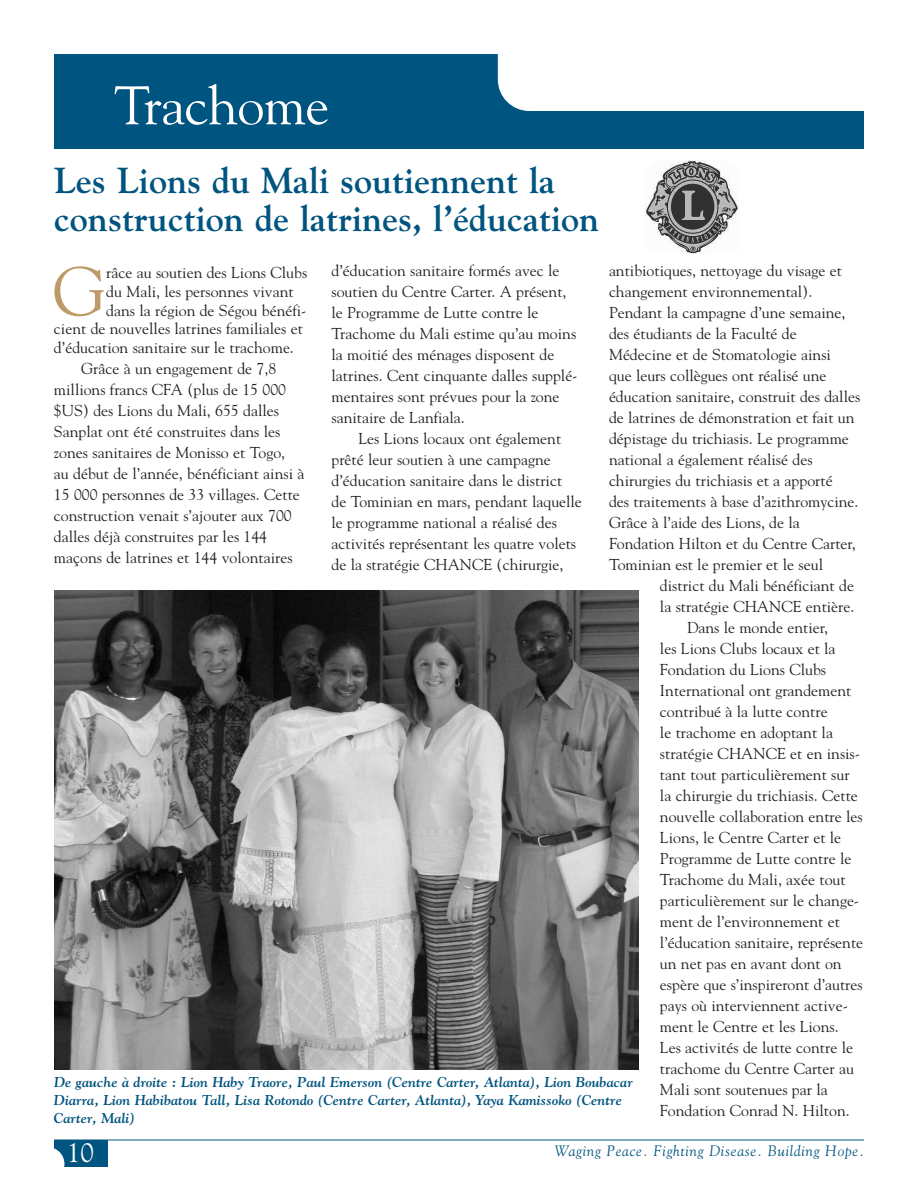
<style>
.page{position:relative;width:918px;height:1188px;background:#fff}
.page>*{position:absolute;margin:0;border:0;box-sizing:border-box;transform-origin:0 0}
.t1{font:69px "Goudy";color:#bc9b69}
.t2{font:54px "Goudy";letter-spacing:-.01em;color:#fff}
.t3{font:36px/37.5px "Goudy Bold Os F";color:#005480}
.t4{font:27px "Goudy";color:#fff}
.t5{font:15.75px/21px "Goudy";color:#231f20}
.t6{font:15px "Goudy Italic Os F";letter-spacing:.05em;color:#005480}
.t7{font:14.25px/18px "Goudy Bold Italic Os F";color:#005480}
</style>
<div class="page">
<div style="left:54px;top:54px;width:810px;height:94px;background:#005480"></div>
<div style="left:498px;top:54px;width:366px;height:57px;background:#fff"></div>
<div style="left:54px;top:1140px;width:54px;height:27px;background:#005480"></div>
<div style="left:11px;top:1147px;width:53px;height:34px;background:#fff;border-radius:17px"></div>
<hr style="left:54px;top:1140px;width:810px;height:1px;background:#005480">
<img style="left:646px;top:161px;width:93px;height:92px">
<img style="left:54px;top:591px;width:585px;height:478px">
<h2 class="t2" style="left:114px;top:74px;width:217px">Trachome</h2>
<h3 class="t3" style="left:54px;top:165px;width:547px">Les Lions du Mali soutiennent la construction de latrines, l’éducation</h3>
<p class="t5" style="left:332px;top:260px;width:248px">d’éducation sanitaire formés avec le soutien du Centre Carter. A présent, le Programme de Lutte contre le Trachome du Mali estime qu’au moins la moitié des ménages disposent de latrines. Cent cinquante dalles supplé&shy;mentaires sont prévues pour la zone sanitaire de Lanfiala.</p>
<p class="t5" style="left:332px;top:428px;width:252px;text-indent:27px">Les Lions locaux ont également prêté leur soutien à une campagne d’éducation sanitaire dans le district<br>de Tominian en mars, pendant laquelle le programme national a réalisé des activités représentant les quatre volets de la stratégie CHANCE (chirurgie,</p>
<p class="t5" style="left:609px;top:260px;width:253px">antibiotiques, nettoyage du visage et changement environnemental).<br>Pendant la campagne d’une semaine, des étudiants de la Faculté de Médecine et de Stomatologie ainsi<br>que leurs collègues ont réalisé une éducation sanitaire, construit des dalles de latrines de démonstration et fait un dépistage du trichiasis. Le programme national a également réalisé des chirurgies du trichiasis et a apporté<br>des traitements à base d’azithromycine.<br>Grâce à l’aide des Lions, de la Fondation Hilton et du Centre Carter, Tominian est le premier et le seul</p>
<p class="t5" style="left:660px;top:575px;width:196px">district du Mali bénéficiant de</p>
<p class="t5" style="left:660px;top:596px;width:196px">la stratégie CHANCE entière.</p>
<p class="t5" style="left:687px;top:617px;width:143px">Dans le monde entier,</p>
<p class="t5" style="left:660px;top:638px;width:177px">les Lions Clubs locaux et la</p>
<p class="t5" style="left:660px;top:659px;width:168px">Fondation du Lions Clubs</p>
<p class="t5" style="left:660px;top:680px;width:193px">International ont grandement</p>
<p class="t5" style="left:660px;top:701px;width:169px">contribué à la lutte contre</p>
<p class="t5" style="left:660px;top:722px;width:175px">le trachome en adoptant la</p>
<p class="t5" style="left:660px;top:743px;width:202px">stratégie CHANCE et en insis-</p>
<p class="t5" style="left:660px;top:764px;width:191px">tant tout particulièrement sur</p>
<p class="t5" style="left:660px;top:785px;width:199px">la chirurgie du trichiasis. Cette</p>
<p class="t5" style="left:660px;top:806px;width:204px">nouvelle collaboration entre les</p>
<p class="t5" style="left:660px;top:827px;width:183px">Lions, le Centre Carter et le</p>
<p class="t5" style="left:660px;top:848px;width:193px">Programme de Lutte contre le</p>
<p class="t5" style="left:660px;top:869px;width:187px">Trachome du Mali, axée tout</p>
<p class="t5" style="left:660px;top:890px;width:201px">particulièrement sur le change-</p>
<p class="t5" style="left:660px;top:911px;width:182px">ment de l’environnement et</p>
<p class="t5" style="left:660px;top:932px;width:205px">l’éducation sanitaire, représente</p>
<p class="t5" style="left:660px;top:953px;width:183px">un net pas en avant dont on</p>
<p class="t5" style="left:660px;top:974px;width:204px">espère que s’inspireront d’autres</p>
<p class="t5" style="left:660px;top:995px;width:189px">pays où interviennent active-</p>
<p class="t5" style="left:660px;top:1016px;width:180px">ment le Centre et les Lions.</p>
<p class="t5" style="left:660px;top:1037px;width:195px">Les activités de lutte contre le</p>
<p class="t5" style="left:660px;top:1058px;width:195px">trachome du Centre Carter au</p>
<p class="t5" style="left:660px;top:1079px;width:169px">Mali sont soutenues par la</p>
<p class="t5" style="left:660px;top:1100px;width:191px">Fondation Conrad N. Hilton.</p>
<h1 class="t1" style="left:53px;top:251px;width:55px">G</h1>
<p class="t5" style="left:106px;top:262px;width:202px">râce au soutien des Lions Clubs</p>
<p class="t5" style="left:106px;top:281px;width:189px">du Mali, les personnes vivant</p>
<p class="t5" style="left:106px;top:300px;width:202px">dans la région de Ségou bénéfi-</p>
<p class="t5" style="left:54px;top:318px;width:251px">cient de nouvelles latrines familiales et</p>
<p class="t5" style="left:54px;top:337px;width:241px">d’éducation sanitaire sur le trachome.</p>
<p class="t5" style="left:54px;top:358px;width:252px;text-indent:27px">Grâce à un engagement de 7,8 millions francs CFA (plus de 15 000 $US) des Lions du Mali, 655 dalles Sanplat ont été construites dans les zones sanitaires de Monisso et Togo,<br>au début de l’année, bénéficiant ainsi à 15 000 personnes de 33 villages. Cette construction venait s’ajouter aux 700 dalles déjà construites par les 144 maçons de latrines et 144 volontaires</p>
<p class="t7" style="left:54px;top:1074px;width:580px">De gauche à droite : Lion Haby Traore, Paul Emerson (Centre Carter, Atlanta), Lion Boubacar<br>Diarra, Lion Habibatou Tall, Lisa Rotondo (Centre Carter, Atlanta), Yaya Kamissoko (Centre<br>Carter, Mali)</p>
<h3 class="t4" style="left:67px;top:1137px;width:28px">10</h3>
<p class="t6" style="left:555px;top:1145px;width:311px">Waging Peace. Fighting Disease. Building Hope.</p>
</div>
